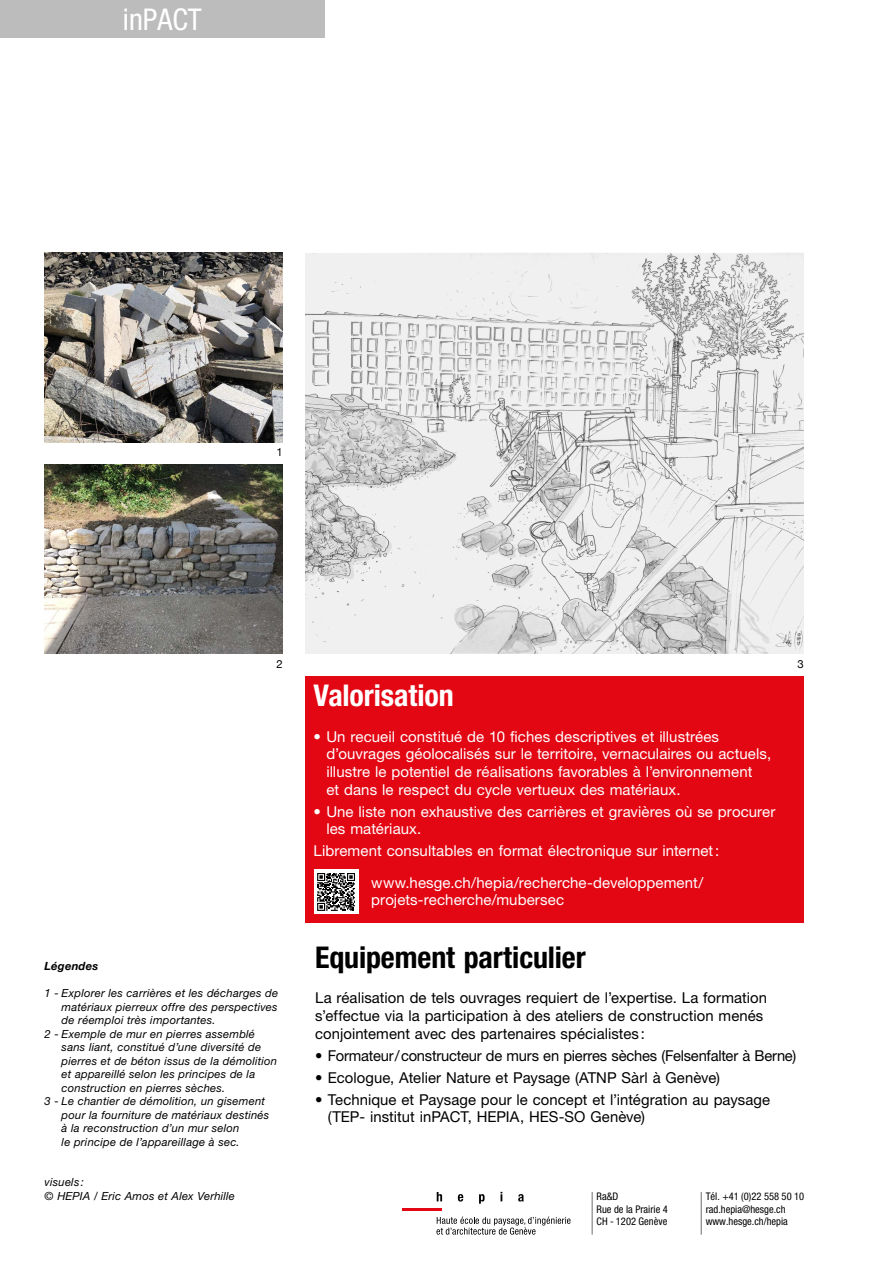
<style>
.page{position:relative;width:893px;height:1263px;background:#fff}
.page>*{position:absolute;margin:0;border:0;box-sizing:border-box;transform-origin:0 0}
.t1{font:700 condensed 30px "Helvetica Neue";letter-spacing:-.005em;color:#000}
.t2{font:700 condensed 30px "Helvetica Neue";letter-spacing:-.005em;color:#fff}
.t3{font:condensed 30px "Helvetica Neue";color:#fff}
.t4{font:15px/17.7px "Helvetica Neue";letter-spacing:.005em;color:#fff}
.t5{font:15px/17.7px "Helvetica Neue";letter-spacing:.005em;color:#000}
.t6{font:15px "Helvetica Neue";letter-spacing:-.015em;color:#000}
.t7{font:italic 11.25px/13.5px "Helvetica Neue";letter-spacing:.02em;color:#000}
.t8{font:italic 700 11.25px "Helvetica Neue";letter-spacing:.015em;color:#000}
.t9{font:11.25px "Helvetica Neue";color:#000}
.t10{font:condensed 10.5px/12.3px "Helvetica Neue";color:#000}
</style>
<div class="page">
<div style="left:0;top:0;width:325px;height:37px;background:#bcbcbc"></div>
<div style="left:305px;top:676px;width:499px;height:246px;background:#e30613"></div>
<hr style="left:402px;top:1208px;width:40px;height:2px;background:#e30613">
<svg style="left:436px;top:1216px;width:134px;height:18px"></svg>
<svg style="left:437px;top:1192px;width:5px;height:9px"></svg>
<svg style="left:458px;top:1194px;width:5px;height:7px"></svg>
<svg style="left:479px;top:1194px;width:6px;height:10px"></svg>
<svg style="left:500px;top:1192px;width:2px;height:9px"></svg>
<svg style="left:518px;top:1194px;width:6px;height:7px"></svg>
<hr style="left:592px;top:1192px;width:1px;height:43px;background:#706f6f">
<hr style="left:701px;top:1192px;width:1px;height:43px;background:#706f6f">
<div style="left:314px;top:869px;width:45px;height:45px;background:#fff"></div>
<svg style="left:317px;top:873px;width:38px;height:38px"></svg>
<img style="left:45px;top:253px;width:238px;height:189px">
<img style="left:45px;top:464px;width:238px;height:190px">
<img style="left:305px;top:253px;width:499px;height:400px">
<h1 class="t3" style="left:123px;top:2px;width:80px">inPACT</h1>
<p class="t9" style="left:277px;top:444px;width:8px">1</p>
<p class="t9" style="left:277px;top:656px;width:8px">2</p>
<p class="t8" style="left:45px;top:957px;width:55px">Légendes</p>
<p class="t7" style="left:45px;top:986px;width:235px">1 - Explorer les carrières et les décharges de</p>
<p class="t7" style="left:62px;top:1000px;width:217px">matériaux pierreux offre des perspectives</p>
<p class="t7" style="left:62px;top:1013px;width:155px">de réemploi très importantes.</p>
<p class="t7" style="left:45px;top:1027px;width:212px">2 - Exemple de mur en pierres assemblé</p>
<p class="t7" style="left:62px;top:1040px;width:201px">sans liant, constitué d’une diversité de</p>
<p class="t7" style="left:62px;top:1054px;width:217px">pierres et de béton issus de la démolition</p>
<p class="t7" style="left:62px;top:1067px;width:195px">et appareillé selon les principes de la</p>
<p class="t7" style="left:62px;top:1081px;width:165px">construction en pierres sèches.</p>
<p class="t7" style="left:45px;top:1094px;width:222px">3 - Le chantier de démolition, un gisement</p>
<p class="t7" style="left:62px;top:1108px;width:209px">pour la fourniture de matériaux destinés</p>
<p class="t7" style="left:62px;top:1121px;width:179px">à la reconstruction d’un mur selon</p>
<p class="t7" style="left:62px;top:1135px;width:180px">le principe de l’appareillage à sec.</p>
<p class="t7" style="left:45px;top:1175px;width:192px">visuels:<br>© HEPIA / Eric Amos et Alex Verhille</p>
<h1 class="t2" style="left:314px;top:677px;width:142px">Valorisation</h1>
<p class="t4" style="left:326px;top:727px;width:446px;text-indent:-13px">• Un recueil constitué de 10 fiches descriptives et illustrées d’ouvrages géolocalisés sur le territoire, vernaculaires ou actuels, illustre le potentiel de réalisations favorables à l’environnement<br>et dans le respect du cycle vertueux des matériaux.</p>
<h2 class="t4" style="left:326px;top:802px;width:451px;text-indent:-13px">• Une liste non exhaustive des carrières et gravières où se procurer les matériaux.</h2>
<h2 class="t4" style="left:314px;top:842px;width:407px">Librement consultables en format électronique sur internet:</h2>
<h2 class="t4" style="left:371px;top:873px;width:334px">www.hesge.ch/hepia/recherche-developpement/ projets-recherche/mubersec</h2>
<p class="t9" style="left:797px;top:656px;width:8px">3</p>
<h1 class="t1" style="left:315px;top:939px;width:272px">Equipement particulier</h1>
<h2 class="t5" style="left:315px;top:989px;width:453px">La réalisation de tels ouvrages requiert de l’expertise. La formation s’effectue via la participation à des ateliers de construction menés conjointement avec des partenaires spécialistes :</h2>
<h2 class="t6" style="left:315px;top:1046px;width:483px">• Formateur/constructeur de murs en pierres sèches (Felsenfalter à Berne)</h2>
<h2 class="t5" style="left:315px;top:1068px;width:406px">• Ecologue, Atelier Nature et Paysage (ATNP Sàrl à Genève)</h2>
<h2 class="t5" style="left:328px;top:1090px;width:444px;text-indent:-13px">• Technique et Paysage pour le concept et l’intégration au paysage (TEP- institut inPACT, HEPIA, HES-SO Genève)</h2>
<p class="t10" style="left:597px;top:1190px;width:73px">Ra&amp;D<br>Rue de la Prairie 4<br>CH - 1202 Genève</p>
<p class="t10" style="left:706px;top:1190px;width:100px">Tél. +41 (0)22 558 50 10 rad.hepia@hesge.ch www.hesge.ch/hepia</p>
</div>
